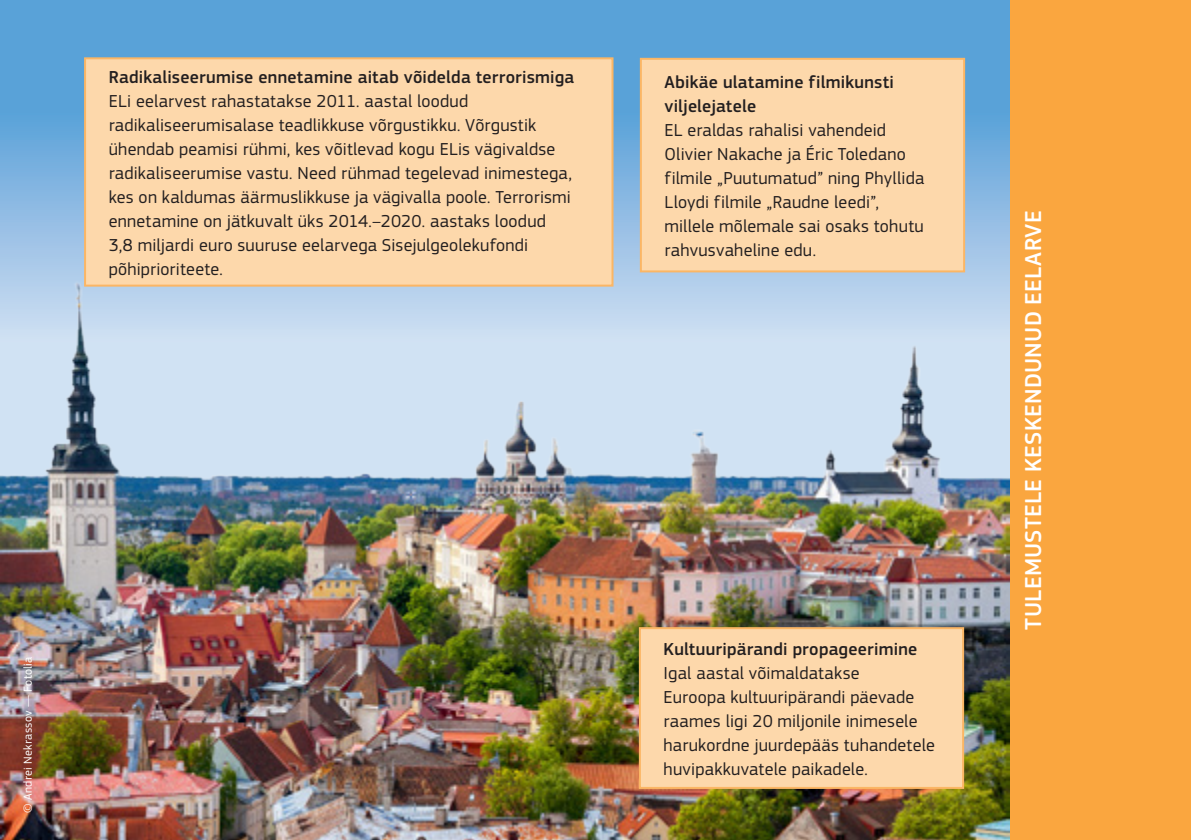
<style>
.page{position:relative;width:1191px;height:840px;background:#fff}
.page>*{position:absolute;margin:0;border:0;box-sizing:border-box;transform-origin:0 0}
.t1{font:500 24px "EC Square Sans Pro";letter-spacing:.01em;color:#fff}
.body{font:18px/24px "EC Square Sans Pro";letter-spacing:.015em;color:#231f20}
.body_medium{font:500 18px/24px "EC Square Sans Pro";letter-spacing:.015em;color:#231f20}
.t2{font:12px "EC Square Sans Pro";letter-spacing:.025em;color:#fff}
</style>
<div class="page">
<div style="left:1009px;top:0;width:182px;height:839px;background:#faa63f"></div>
<svg style="left:0;top:0;width:1009px;height:218px"></svg>
<img style="left:0;top:218px;width:1009px;height:621px">
<div style="left:640px;top:627px;width:323px;height:160px;background:#fdd8ab"></div>
<div style="left:639px;top:626px;width:325px;height:162px;border:2px solid #fbb665"></div>
<div style="left:641px;top:59px;width:323px;height:212px;background:#fdd8ab"></div>
<div style="left:640px;top:58px;width:325px;height:214px;border:2px solid #fbb665"></div>
<div style="left:85px;top:58px;width:527px;height:227px;background:#fdd8ab"></div>
<div style="left:84px;top:57px;width:529px;height:229px;border:2px solid #fbb665"></div>
<p class="body_medium" style="left:109px;top:65px;width:467px">Radikaliseerumise ennetamine aitab võidelda terrorismiga</p>
<p class="body" style="left:109px;top:89px;width:465px">ELi eelarvest rahastatakse 2011. aastal loodud radikaliseerumisalase teadlikkuse võrgustikku. Võrgustik ühendab peamisi rühmi, kes võitlevad kogu ELis vägivaldse radikaliseerumise vastu. Need rühmad tegelevad inimestega, kes on kaldumas äärmuslikkuse ja vägivalla poole. Terrorismi ennetamine on jätkuvalt üks 2014.–2020. aastaks loodud 3,8 miljardi euro suuruse eelarvega Sisejulgeolekufondi põhiprioriteete.</p>
<p class="body_medium" style="left:664px;top:70px;width:231px">Abikäe ulatamine filmikunsti viljelejatele</p>
<p class="body" style="left:664px;top:118px;width:261px">EL eraldas rahalisi vahendeid<br>Olivier Nakache ja Éric Toledano filmile „Puutumatud” ning Phyllida<br>Lloydi filmile „Raudne leedi”, millele mõlemale sai osaks tohutu rahvusvaheline edu.</p>
<p class="t2" style="left:21px;top:812px;width:158px;rotate:-90deg">© Andrei Nekrassov — Fotolia</p>
<p class="body_medium" style="left:663px;top:636px;width:255px">Kultuuripärandi propageerimine</p>
<p class="body" style="left:663px;top:660px;width:273px">Igal aastal võimaldatakse<br>Euroopa kultuuripärandi päevade raames ligi 20 miljonile inimesele harukordne juurdepääs tuhandetele huvipakkuvatele paikadele.</p>
<h1 class="t1" style="left:1019px;top:629px;width:420px;rotate:-90deg">TULEMUSTELE KESKENDUNUD EELARVE</h1>
</div>
